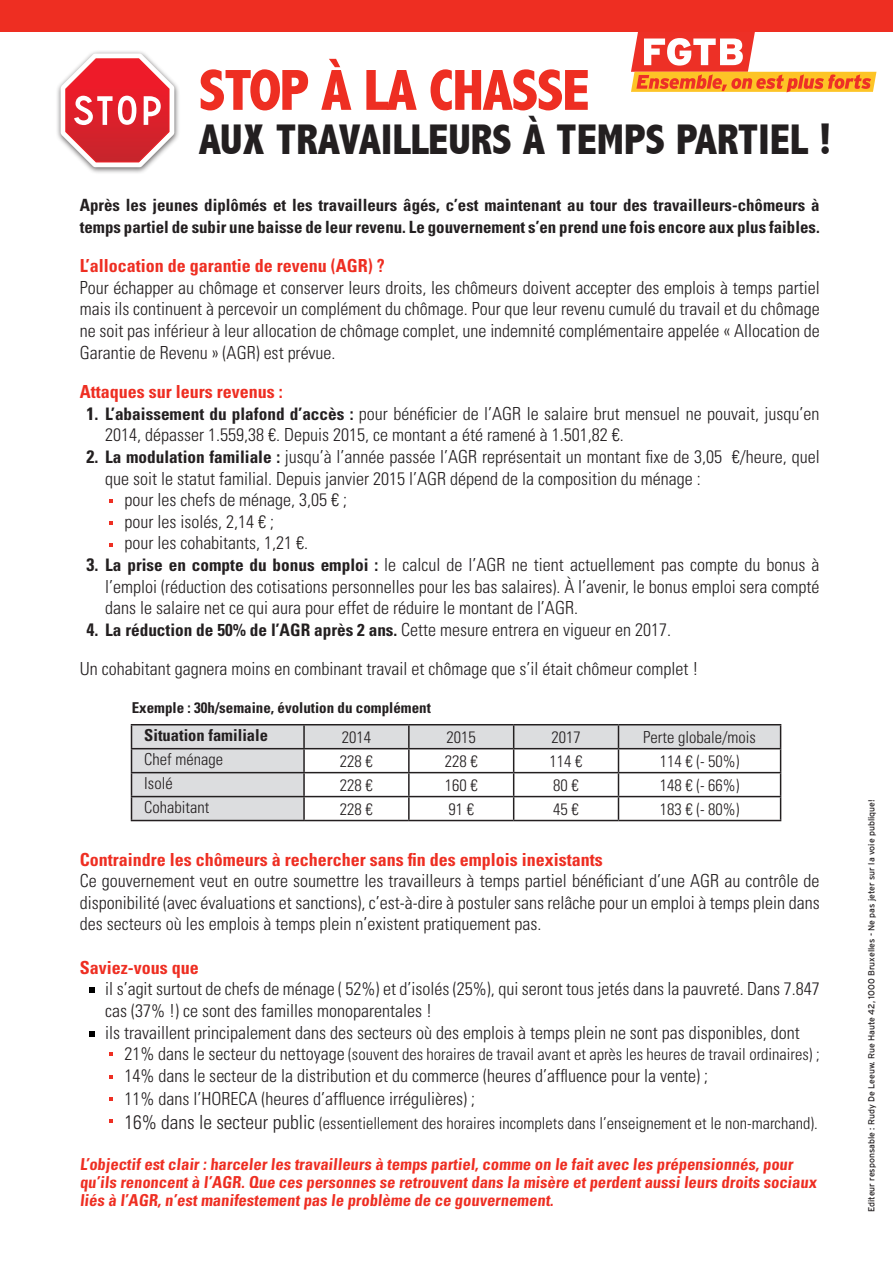
<style>
.page{position:relative;width:893px;height:1263px;background:#fff}
.page>*{position:absolute;margin:0;border:0;box-sizing:border-box;transform-origin:0 0}
.t1{font:800 condensed 58.5px "Abadi";letter-spacing:-.025em;color:#ee2e22}
.t2{font:800 condensed 42.9px "Abadi";color:#231f20}
.t3{font:300 condensed 18px/21.6px "Univers LT Std";color:#231f20;text-align:justify}
.t4{font:700 condensed 18px "Univers LT Std";color:#ee2e22}
.t5{font:700 condensed 16.8px/21.6px "Univers LT Std";color:#231f20}
.t6{font:300 condensed 16.5px "Univers LT Std";color:#231f20}
.t7{font:700 condensed 16.5px/18px "Univers LT Std";color:#ee2e22}
.t8{font:700 condensed 16.5px "Univers LT Std";color:#231f20}
.t9{font:700 condensed 15px "Univers LT Std";color:#231f20}
.t10{font:8.7px "Interstate";color:#231f20}
.s1{font-size:44.4px}
.s2{font-weight:700}
.s3{font-weight:700;font-size:17.25px}
.s4{font-size:18px}
.s5{font-size:19.5px}
</style>
<div class="page">
<div style="left:304px;top:724px;width:477px;height:25px;background:#dcdddf"></div>
<div style="left:132px;top:724px;width:172px;height:96px;background:#dcdddf"></div>
<div style="left:0;top:0;width:893px;height:32px;background:#ee2e22"></div>
<div style="left:55px;top:49px;width:126px;height:126px;background:#231f20;opacity:.7"></div>
<svg style="left:61px;top:53px;width:113px;height:114px"></svg>
<svg style="left:90px;top:988px;width:5px;height:5px"></svg>
<svg style="left:90px;top:1031px;width:5px;height:5px"></svg>
<svg style="left:109px;top:543px;width:3px;height:4px"></svg>
<svg style="left:109px;top:1097px;width:3px;height:4px"></svg>
<hr style="left:131px;top:724px;width:173px;height:1px;background:#231f20">
<hr style="left:304px;top:724px;width:105px;height:1px;background:#231f20">
<hr style="left:303px;top:725px;width:2px;height:23px;background:#231f20">
<hr style="left:409px;top:724px;width:105px;height:1px;background:#231f20">
<hr style="left:408px;top:725px;width:2px;height:23px;background:#231f20">
<hr style="left:514px;top:724px;width:104px;height:1px;background:#231f20">
<hr style="left:618px;top:724px;width:163px;height:1px;background:#231f20">
<hr style="left:131px;top:748px;width:173px;height:1px;background:#231f20">
<hr style="left:304px;top:748px;width:105px;height:1px;background:#231f20">
<hr style="left:303px;top:749px;width:2px;height:23px;background:#231f20">
<hr style="left:409px;top:748px;width:105px;height:1px;background:#231f20">
<hr style="left:408px;top:749px;width:2px;height:23px;background:#231f20">
<hr style="left:514px;top:748px;width:104px;height:1px;background:#231f20">
<hr style="left:618px;top:748px;width:163px;height:1px;background:#231f20">
<hr style="left:131px;top:772px;width:173px;height:1px;background:#231f20">
<hr style="left:304px;top:772px;width:105px;height:1px;background:#231f20">
<hr style="left:303px;top:773px;width:2px;height:23px;background:#231f20">
<hr style="left:409px;top:772px;width:105px;height:1px;background:#231f20">
<hr style="left:408px;top:773px;width:2px;height:23px;background:#231f20">
<hr style="left:514px;top:772px;width:104px;height:1px;background:#231f20">
<hr style="left:618px;top:772px;width:163px;height:1px;background:#231f20">
<hr style="left:131px;top:796px;width:173px;height:1px;background:#231f20">
<svg style="left:131px;top:725px;width:1px;height:95px"></svg>
<hr style="left:304px;top:796px;width:105px;height:1px;background:#231f20">
<hr style="left:303px;top:797px;width:2px;height:23px;background:#231f20">
<hr style="left:409px;top:796px;width:105px;height:1px;background:#231f20">
<hr style="left:408px;top:797px;width:2px;height:23px;background:#231f20">
<hr style="left:514px;top:796px;width:104px;height:1px;background:#231f20">
<svg style="left:513px;top:725px;width:1px;height:95px"></svg>
<hr style="left:618px;top:796px;width:163px;height:1px;background:#231f20">
<svg style="left:618px;top:725px;width:1px;height:95px"></svg>
<svg style="left:780px;top:725px;width:1px;height:95px"></svg>
<hr style="left:131px;top:820px;width:173px;height:1px;background:#231f20">
<hr style="left:304px;top:820px;width:105px;height:1px;background:#231f20">
<hr style="left:409px;top:820px;width:105px;height:1px;background:#231f20">
<hr style="left:514px;top:820px;width:104px;height:1px;background:#231f20">
<hr style="left:618px;top:820px;width:163px;height:1px;background:#231f20">
<svg style="left:631px;top:32px;width:245px;height:60px"></svg>
<p class="t1" style="left:199px;top:56px;width:392px">STOP À LA CHASSE</p>
<p class="t2" style="left:199px;top:115px;width:634px">AUX TRAVAILLEURS À TEMPS PARTIEL <span class="s1">!</span></p>
<p class="t5" style="left:80px;top:194px;width:741px">Après les jeunes diplômés et les travailleurs âgés, c’est maintenant au tour des travailleurs-chômeurs à temps partiel de subir une baisse de leur revenu. Le gouvernement s’en prend une fois encore aux plus faibles.</p>
<p class="t4" style="left:80px;top:255px;width:307px">L’allocation de garantie de revenu (AGR) ?</p>
<p class="t3" style="left:80px;top:277px;width:741px">Pour échapper au chômage et conserver leurs droits, les chômeurs doivent accepter des emplois à temps partiel mais ils continuent à percevoir un complément du chômage. Pour que leur revenu cumulé du travail et du chômage ne soit pas inférieur à leur allocation de chômage complet, une indemnité complémentaire appelée « Allocation de Garantie de Revenu » (AGR) est prévue.</p>
<p class="t4" style="left:80px;top:381px;width:204px">Attaques sur leurs revenus :</p>
<p class="t3" style="left:105px;top:403px;width:716px;text-indent:-19px"><span class="s2">1.</span> <span class="s3">L’abaissement du plafond d’accès :</span> pour bénéficier de l’AGR le salaire brut mensuel ne pouvait, jusqu’en<br>2014, dépasser 1.559,38 €. Depuis 2015, ce montant a été ramené à 1.501,82 €.</p>
<p class="t3" style="left:105px;top:446px;width:716px;text-indent:-19px"><span class="s2">2.</span> <span class="s3">La modulation familiale :</span> jusqu’à l’année passée l’AGR représentait un montant fixe de 3,05 €/heure, quel que soit le statut familial. Depuis janvier 2015 l’AGR dépend de la composition du ménage :</p>
<p class="t3" style="left:124px;top:489px;width:224px">pour les chefs de ménage, 3,05 € ;</p>
<p class="t3" style="left:124px;top:511px;width:151px">pour les isolés, 2,14 € ;</p>
<p class="t3" style="left:124px;top:532px;width:185px">pour les cohabitants, 1,21 €.</p>
<p class="t3" style="left:105px;top:554px;width:716px;text-indent:-19px"><span class="s2">3.</span> <span class="s3">La prise en compte du bonus emploi :</span> le calcul de l’AGR ne tient actuellement pas compte du bonus à l’emploi (réduction des cotisations personnelles pour les bas salaires). À l’avenir, le bonus emploi sera compté dans le salaire net ce qui aura pour effet de réduire le montant de l’AGR.</p>
<p class="t3" style="left:86px;top:619px;width:586px"><span class="s2">4.</span> <span class="s3">La réduction de 50% de l’AGR après 2 ans.</span> Cette mesure entrera en vigueur en 2017.</p>
<p class="t3" style="left:80px;top:658px;width:620px">Un cohabitant gagnera moins en combinant travail et chômage que s’il était chômeur complet !</p>
<p class="t9" style="left:132px;top:698px;width:301px">Exemple : 30h/semaine, évolution du complément</p>
<p class="t8" style="left:144px;top:725px;width:125px">Situation familiale</p>
<p class="t6" style="left:342px;top:727px;width:31px">2014</p>
<p class="t6" style="left:447px;top:727px;width:31px">2015</p>
<p class="t6" style="left:551px;top:727px;width:31px">2017</p>
<p class="t6" style="left:643px;top:727px;width:114px">Perte globale/mois</p>
<p class="t6" style="left:144px;top:749px;width:80px">Chef ménage</p>
<p class="t6" style="left:340px;top:751px;width:34px">228 €</p>
<p class="t6" style="left:445px;top:751px;width:34px">228 €</p>
<p class="t6" style="left:550px;top:751px;width:34px">114 €</p>
<p class="t6" style="left:660px;top:751px;width:81px">114 € (- 50%)</p>
<p class="t6" style="left:144px;top:773px;width:30px">Isolé</p>
<p class="t6" style="left:340px;top:775px;width:34px">228 €</p>
<p class="t6" style="left:445px;top:775px;width:34px">160 €</p>
<p class="t6" style="left:553px;top:775px;width:27px">80 €</p>
<p class="t6" style="left:660px;top:775px;width:81px">148 € (- 66%)</p>
<p class="t6" style="left:144px;top:797px;width:67px">Cohabitant</p>
<p class="t6" style="left:340px;top:799px;width:34px">228 €</p>
<p class="t6" style="left:448px;top:799px;width:27px">91 €</p>
<p class="t6" style="left:553px;top:799px;width:27px">45 €</p>
<p class="t6" style="left:660px;top:799px;width:81px">183 € (- 80%)</p>
<p class="t4" style="left:80px;top:848px;width:524px">Contraindre les chômeurs à rechercher sans fin des emplois inexistants</p>
<p class="t3" style="left:80px;top:870px;width:741px">Ce gouvernement veut en outre soumettre les travailleurs à temps partiel bénéficiant d’une AGR au contrôle de disponibilité (avec évaluations et sanctions), c’est-à-dire à postuler sans relâche pour un emploi à temps plein dans des secteurs où les emplois à temps plein n’existent pratiquement pas.</p>
<p class="t4" style="left:80px;top:956px;width:120px">Saviez-vous que</p>
<p class="t3" style="left:105px;top:978px;width:716px">il s’agit surtout de chefs de ménage ( 52%) et d’isolés (25%), qui seront tous jetés dans la pauvreté. Dans 7.847 cas (37% !) ce sont des familles monoparentales !</p>
<p class="t3" style="left:105px;top:1021px;width:696px">ils travaillent principalement dans des secteurs où des emplois à temps plein ne sont pas disponibles, dont</p>
<p class="t6" style="left:124px;top:1044px;width:697px"><span class="s4">21% dans le secteur du nettoyage</span> (souvent des horaires de travail avant et après les heures de travail ordinaires) ;</p>
<p class="t3" style="left:124px;top:1064px;width:585px">14% dans le secteur de la distribution et du commerce (heures d’affluence pour la vente) ;</p>
<p class="t3" style="left:124px;top:1088px;width:352px">11% dans l’HORECA (heures d’affluence irrégulières) ;</p>
<p class="t6" style="left:124px;top:1113px;width:695px"><span class="s5">16% dans le secteur public</span> (essentiellement des horaires incomplets dans l’enseignement et le non-marchand).</p>
<p class="t7" style="left:80px;top:1155px;width:740px">L’objectif est clair : harceler les travailleurs à temps partiel, comme on le fait avec les prépensionnés, pour qu’ils renoncent à l’AGR. Que ces personnes se retrouvent dans la misère et perdent aussi leurs droits sociaux liés à l’AGR, n’est manifestement pas le problème de ce gouvernement.</p>
<p class="t10" style="left:866px;top:1212px;width:414px;rotate:-90deg">Editeur responsable : Rudy De Leeuw. Rue Haute 42, 1000 Bruxelles - Ne pas jeter sur la voie publique!</p>
</div>
